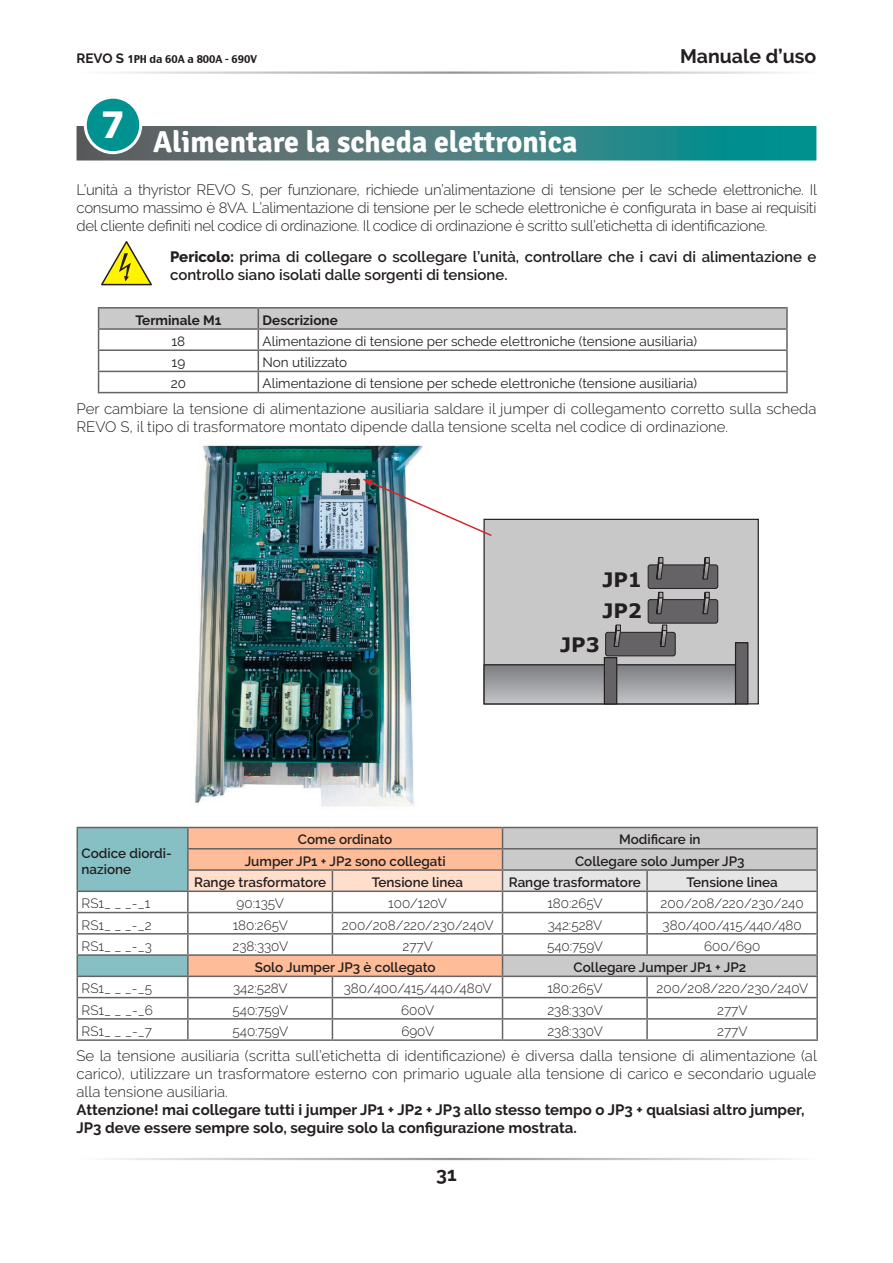
<style>
.page{position:relative;width:893px;height:1263px;background:#fff}
.page>*{position:absolute;margin:0;border:0;box-sizing:border-box;transform-origin:0 0}
.t1{font:700 37.5px "Avenir Next LT Pro";color:#fff}
.t2{font:700 30px "Signika";color:#fff}
.t3{font:700 19.8px/31px "Verdana";color:#241f1f}
.t4{font:700 19.5px "Raleway";color:#241f1f}
.t5{font:300 15px/18px "Raleway";color:#241f1f;text-align:justify}
.t6{font:700 15px/18px "Raleway";color:#241f1f}
.t7{font:600 15px/18px "Raleway";color:#241f1f}
.t8{font:300 13.5px "Raleway";color:#241f1f}
.t9{font:600 13.5px/16.2px "Raleway";color:#241f1f}
.t10{font:13.5px "Raleway";color:#241f1f}
.t11{font:700 13.5px "Raleway";color:#241f1f}
.t12{font:10.5px "Charcoal CY";color:#241f1f}
.s1{font-family:"Raleway";font-weight:700;font-size:13.5px}
.s2{font-weight:800}
</style>
<div class="page">
<svg style="left:77px;top:126px;width:739px;height:34px;background:#3f7d7f"></svg>
<hr style="left:98px;top:307px;width:160px;height:2px;background:#656365">
<hr style="left:258px;top:307px;width:530px;height:2px;background:#656365">
<svg style="left:98px;top:308px;width:690px;height:84px"></svg>
<hr style="left:786px;top:372px;width:2px;height:20px;background:#656365">
<hr style="left:98px;top:392px;width:160px;height:1px;background:#656365">
<hr style="left:258px;top:392px;width:530px;height:1px;background:#656365">
<div style="left:85px;top:97px;width:56px;height:56px;background:#009291;border-radius:50%"></div>
<div style="left:84px;top:96px;width:58px;height:58px;border:3px solid #fff;border-radius:50%"></div>
<svg style="left:101px;top:241px;width:51px;height:45px"></svg>
<svg style="left:77px;top:827px;width:741px;height:212px"></svg>
<hr style="left:647px;top:1018px;width:171px;height:1px;background:#656365">
<hr style="left:646px;top:1019px;width:2px;height:20px;background:#656365">
<hr style="left:816px;top:1019px;width:2px;height:20px;background:#656365">
<hr style="left:77px;top:1039px;width:111px;height:2px;background:#656365">
<hr style="left:188px;top:1039px;width:144px;height:2px;background:#656365">
<hr style="left:332px;top:1039px;width:170px;height:2px;background:#656365">
<hr style="left:502px;top:1039px;width:145px;height:2px;background:#656365">
<hr style="left:647px;top:1039px;width:171px;height:2px;background:#656365">
<img style="left:194px;top:444px;width:229px;height:363px">
<div style="left:484px;top:519px;width:274px;height:185px;background:#c8c8c9"></div>
<div style="left:483px;top:519px;width:276px;height:185px;border:1px solid #241f1f"></div>
<div style="left:648px;top:600px;width:70px;height:23px;background:#656365;border-radius:2px"></div>
<div style="left:648px;top:599px;width:70px;height:24px;border:1px solid #241f1f;border-radius:2px"></div>
<div style="left:648px;top:565px;width:70px;height:23px;background:#656365;border-radius:2px"></div>
<div style="left:648px;top:565px;width:70px;height:24px;border:1px solid #241f1f;border-radius:2px"></div>
<svg style="left:702px;top:557px;width:8px;height:66px"></svg>
<div style="left:606px;top:632px;width:69px;height:24px;background:#656365;border-radius:2px"></div>
<div style="left:605px;top:632px;width:70px;height:24px;border:1px solid #241f1f;border-radius:2px"></div>
<svg style="left:613px;top:624px;width:8px;height:32px"></svg>
<svg style="left:656px;top:557px;width:11px;height:99px"></svg>
<div style="left:484px;top:665px;width:251px;height:39px;background:linear-gradient(to bottom,#7b7e81,#c3c4c7)"></div>
<div style="left:483px;top:664px;width:253px;height:40px;border:1px solid #241f1f"></div>
<div style="left:604px;top:658px;width:13px;height:46px;background:#656365"></div>
<div style="left:604px;top:657px;width:13px;height:47px;border:1px solid #241f1f"></div>
<div style="left:735px;top:643px;width:13px;height:61px;background:#656365"></div>
<div style="left:735px;top:642px;width:13px;height:62px;border:1px solid #241f1f"></div>
<img style="left:363px;top:479px;width:130px;height:58px">
<p class="t12" style="left:77px;top:52px;width:182px"><span class="s1">REVO S</span> 1PH da 60A a 800A - 690V</p>
<h3 class="t4" style="left:680px;top:45px;width:138px">Manuale d’uso</h3>
<h1 class="t1" style="left:101px;top:102px;width:26px">7</h1>
<h2 class="t2" style="left:153px;top:123px;width:426px">Alimentare la scheda elettronica</h2>
<p class="t5" style="left:77px;top:181px;width:742px">L’unità a thyristor REVO S, per funzionare, richiede un’alimentazione di tensione per le schede elettroniche. Il consumo massimo è 8VA. L’alimentazione di tensione per le schede elettroniche è configurata in base ai requisiti del cliente definiti nel codice di ordinazione. Il codice di ordinazione è scritto sull’etichetta di identificazione.</p>
<p class="t7" style="left:170px;top:248px;width:648px"><span class="s2">Pericolo:</span> prima di collegare o scollegare l’unità, controllare che i cavi di alimentazione e controllo siano isolati dalle sorgenti di tensione.</p>
<p class="t11" style="left:135px;top:312px;width:87px">Terminale M1</p>
<p class="t11" style="left:263px;top:312px;width:77px">Descrizione</p>
<p class="t10" style="left:172px;top:333px;width:15px">18</p>
<p class="t10" style="left:263px;top:333px;width:436px">Alimentazione di tensione per schede elettroniche (tensione ausiliaria)</p>
<p class="t10" style="left:172px;top:355px;width:15px">19</p>
<p class="t10" style="left:263px;top:355px;width:86px">Non utilizzato</p>
<p class="t10" style="left:171px;top:376px;width:17px">20</p>
<p class="t10" style="left:263px;top:376px;width:436px">Alimentazione di tensione per schede elettroniche (tensione ausiliaria)</p>
<p class="t5" style="left:77px;top:399px;width:741px">Per cambiare la tensione di alimentazione ausiliaria saldare il jumper di collegamento corretto sulla scheda<br>REVO S, il tipo di trasformatore montato dipende dalla tensione scelta nel codice di ordinazione.</p>
<h3 class="t3" style="left:602px;top:564px;width:41px">JP1<br>JP2</h3>
<h3 class="t3" style="left:560px;top:629px;width:41px">JP3</h3>
<p class="t9" style="left:82px;top:845px;width:92px">Codice diordi&shy;nazione</p>
<p class="t9" style="left:298px;top:832px;width:96px">Come ordinato</p>
<p class="t9" style="left:619px;top:832px;width:83px">Modificare in</p>
<p class="t9" style="left:245px;top:853px;width:202px">Jumper JP1 + JP2 sono collegati</p>
<p class="t9" style="left:575px;top:853px;width:171px">Collegare solo Jumper JP3</p>
<p class="t9" style="left:194px;top:874px;width:133px">Range trasformatore</p>
<p class="t9" style="left:372px;top:874px;width:93px">Tensione linea</p>
<p class="t9" style="left:509px;top:874px;width:133px">Range trasformatore</p>
<p class="t9" style="left:686px;top:874px;width:93px">Tensione linea</p>
<p class="t8" style="left:82px;top:896px;width:70px">RS1_ _ _-_1</p>
<p class="t8" style="left:237px;top:896px;width:49px">90:135V</p>
<p class="t8" style="left:388px;top:896px;width:60px">100/120V</p>
<p class="t8" style="left:547px;top:896px;width:57px">180:265V</p>
<p class="t8" style="left:661px;top:896px;width:145px">200/208/220/230/240</p>
<p class="t8" style="left:82px;top:917px;width:71px">RS1_ _ _-_2</p>
<p class="t8" style="left:233px;top:917px;width:57px">180:265V</p>
<p class="t8" style="left:342px;top:917px;width:153px">200/208/220/230/240V</p>
<p class="t8" style="left:548px;top:917px;width:56px">342:528V</p>
<p class="t8" style="left:663px;top:917px;width:141px">380/400/415/440/480</p>
<p class="t8" style="left:82px;top:938px;width:72px">RS1_ _ _-_3</p>
<p class="t8" style="left:233px;top:938px;width:57px">238:330V</p>
<p class="t8" style="left:402px;top:938px;width:32px">277V</p>
<p class="t8" style="left:547px;top:938px;width:57px">540:759V</p>
<p class="t8" style="left:704px;top:938px;width:58px">600/690</p>
<p class="t9" style="left:255px;top:959px;width:182px">Solo Jumper JP3 è collegato</p>
<p class="t9" style="left:574px;top:959px;width:174px">Collegare Jumper JP1 + JP2</p>
<p class="t8" style="left:82px;top:981px;width:72px">RS1_ _ _-_5</p>
<p class="t8" style="left:233px;top:981px;width:56px">342:528V</p>
<p class="t8" style="left:344px;top:981px;width:149px">380/400/415/440/480V</p>
<p class="t8" style="left:547px;top:981px;width:57px">180:265V</p>
<p class="t8" style="left:657px;top:981px;width:153px">200/208/220/230/240V</p>
<p class="t8" style="left:82px;top:1002px;width:73px">RS1_ _ _-_6</p>
<p class="t8" style="left:232px;top:1002px;width:57px">540:759V</p>
<p class="t8" style="left:401px;top:1002px;width:35px">600V</p>
<p class="t8" style="left:547px;top:1002px;width:57px">238:330V</p>
<p class="t8" style="left:717px;top:1002px;width:32px">277V</p>
<p class="t8" style="left:82px;top:1023px;width:72px">RS1_ _ _-_7</p>
<p class="t8" style="left:232px;top:1023px;width:57px">540:759V</p>
<p class="t8" style="left:401px;top:1023px;width:34px">690V</p>
<p class="t8" style="left:547px;top:1023px;width:57px">238:330V</p>
<p class="t8" style="left:717px;top:1023px;width:32px">277V</p>
<p class="t5" style="left:77px;top:1047px;width:742px">Se la tensione ausiliaria (scritta sull’etichetta di identificazione) è diversa dalla tensione di alimentazione (al carico), utilizzare un trasformatore esterno con primario uguale alla tensione di carico e secondario uguale alla tensione ausiliaria.</p>
<p class="t6" style="left:77px;top:1101px;width:730px">Attenzione! mai collegare tutti i jumper JP1 + JP2 + JP3 allo stesso tempo o JP3 + qualsiasi altro jumper,<br>JP3 deve essere sempre solo, seguire solo la configurazione mostrata.</p>
<h3 class="t4" style="left:436px;top:1163px;width:22px">31</h3>
</div>
